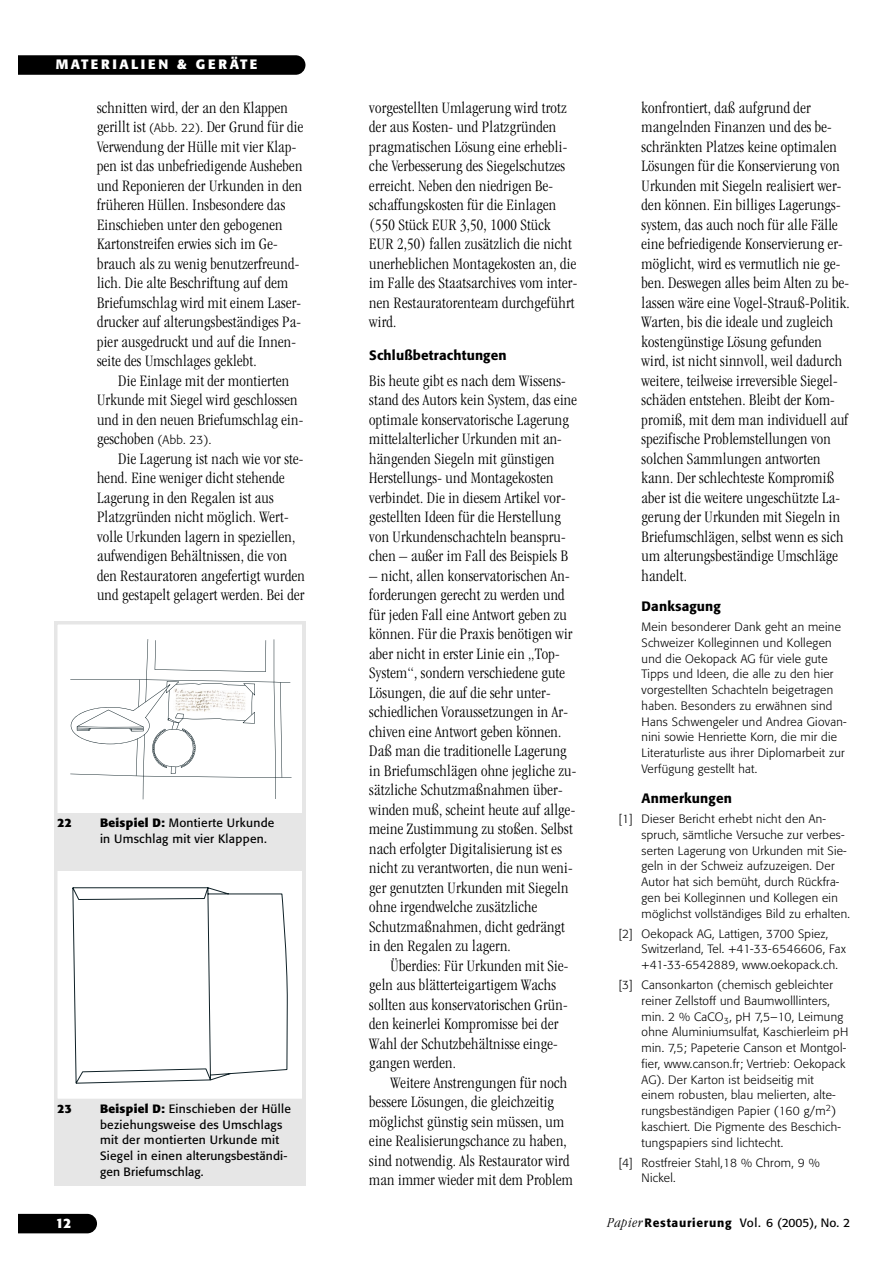
<style>
.page{position:relative;width:893px;height:1263px;background:#fff}
.page>*{position:absolute;margin:0;border:0;box-sizing:border-box;transform-origin:0 0}
.t1{font:300 condensed 16.5px/19.5px "Garamond";letter-spacing:.015em;color:#000}
.t2{font:500 13.5px "Formata";letter-spacing:.01em;color:#000}
.t3{font:700 13.5px "Formata";letter-spacing:.175em;color:#fff}
.t4{font:300 12px/15.8px "Formata";letter-spacing:.025em;color:#000}
.t5{font:12px/15.8px "Formata";letter-spacing:.025em;color:#000}
.t6{font:12px "Formata";color:#000}
.t7{font:700 12px "Formata";color:#000}
.s1{font-family:"Formata";font-stretch:normal;font-size:12px}
.s2{font-weight:700}
.s3{font-family:"Garamond";font-weight:300;font-style:italic;font-stretch:condensed;font-size:14.25px}
.s4{font-weight:500}
</style>
<div class="page">
<div style="left:18px;top:1214px;width:79px;height:19px;background:#000"></div>
<svg style="left:18px;top:55px;width:287px;height:20px;background:#070707"></svg>
<div style="left:54px;top:621px;width:251px;height:564px;background:#e6e6e6"></div>
<div style="left:57px;top:624px;width:245px;height:189px;background:#fff"></div>
<svg style="left:70px;top:639px;width:221px;height:160px"></svg>
<div style="left:54px;top:621px;width:251px;height:195px;border:3px solid #e6e6e6"></div>
<div style="left:57px;top:871px;width:245px;height:228px;background:#fff"></div>
<svg style="left:73px;top:888px;width:214px;height:195px"></svg>
<p class="t3" style="left:56px;top:58px;width:203px">MATERIALIEN &amp; GERÄTE</p>
<p class="t1" style="left:97px;top:99px;width:208px">schnitten wird, der an den Klappen gerillt ist <span class="s1">(Abb. 22).</span> Der Grund für die Verwendung der Hülle mit vier Klap&shy;pen ist das unbefriedigende Ausheben und Reponieren der Urkunden in den früheren Hüllen. Insbesondere das Einschieben unter den gebogenen Kartonstreifen erwies sich im Ge&shy;brauch als zu wenig benutzerfreund&shy;lich. Die alte Beschriftung auf dem Briefumschlag wird mit einem Laser&shy;drucker auf alterungsbeständiges Pa&shy;pier ausgedruckt und auf die Innen&shy;seite des Umschlages geklebt.</p>
<p class="t1" style="left:97px;top:372px;width:208px;text-indent:21px">Die Einlage mit der montierten<br>Urkunde mit Siegel wird geschlossen und in den neuen Briefumschlag ein&shy;geschoben <span class="s1">(Abb. 23).</span></p>
<p class="t1" style="left:97px;top:450px;width:209px;text-indent:21px">Die Lagerung ist nach wie vor ste&shy;hend. Eine weniger dicht stehende Lagerung in den Regalen ist aus Platzgründen nicht möglich. Wert&shy;volle Urkunden lagern in speziellen, aufwendigen Behältnissen, die von den Restauratoren angefertigt wurden und gestapelt gelagert werden. Bei der</p>
<p class="t7" style="left:57px;top:818px;width:16px">22</p>
<p class="t5" style="left:100px;top:816px;width:176px"><span class="s2">Beispiel D:</span> Montierte Urkunde in Umschlag mit vier Klappen.</p>
<p class="t7" style="left:57px;top:1103px;width:16px">23</p>
<p class="t5" style="left:100px;top:1102px;width:192px"><span class="s2">Beispiel D:</span> Einschieben der Hülle beziehungsweise des Umschlags mit der montierten Urkunde mit<br>Siegel in einen alterungsbeständi&shy;gen Briefumschlag.</p>
<p class="t3" style="left:56px;top:1217px;width:17px">12</p>
<p class="t1" style="left:369px;top:99px;width:209px">vorgestellten Umlagerung wird trotz der aus Kosten- und Platzgründen pragmatischen Lösung eine erhebli&shy;che Verbesserung des Siegelschutzes erreicht. Neben den niedrigen Be&shy;schaffungskosten für die Einlagen (550 Stück EUR 3,50, 1000 Stück EUR 2,50) fallen zusätzlich die nicht unerheblichen Montagekosten an, die im Falle des Staatsarchives vom inter&shy;nen Restauratorenteam durchgeführt wird.</p>
<p class="t2" style="left:369px;top:349px;width:139px">Schlußbetrachtungen</p>
<p class="t1" style="left:369px;top:372px;width:209px">Bis heute gibt es nach dem Wissens&shy;stand des Autors kein System, das eine optimale konservatorische Lagerung mittelalterlicher Urkunden mit an&shy;hängenden Siegeln mit günstigen Herstellungs- und Montagekosten verbindet. Die in diesem Artikel vor&shy;gestellten Ideen für die Herstellung von Urkundenschachteln beanspru&shy;chen – außer im Fall des Beispiels B</p>
<p class="t1" style="left:369px;top:567px;width:209px">– nicht, allen konservatorischen An&shy;forderungen gerecht zu werden und für jeden Fall eine Antwort geben zu können. Für die Praxis benötigen wir aber nicht in erster Linie ein „Top-System“, sondern verschiedene gute Lösungen, die auf die sehr unter&shy;schiedlichen Voraussetzungen in Ar&shy;chiven eine Antwort geben können.<br>Daß man die traditionelle Lagerung in Briefumschlägen ohne jegliche zu&shy;sätzliche Schutzmaßnahmen über&shy;winden muß, scheint heute auf allge&shy;meine Zustimmung zu stoßen. Selbst nach erfolgter Digitalisierung ist es nicht zu verantworten, die nun weni&shy;ger genutzten Urkunden mit Siegeln ohne irgendwelche zusätzliche Schutzmaßnahmen, dicht gedrängt in den Regalen zu lagern.</p>
<p class="t1" style="left:369px;top:957px;width:201px;text-indent:21px">Überdies: Für Urkunden mit Sie&shy;geln aus blätterteigartigem Wachs sollten aus konservatorischen Grün&shy;den keinerlei Kompromisse bei der<br>Wahl der Schutzbehältnisse einge&shy;gangen werden.</p>
<p class="t1" style="left:369px;top:1074px;width:205px;text-indent:21px">Weitere Anstrengungen für noch bessere Lösungen, die gleichzeitig möglichst günstig sein müssen, um eine Realisierungschance zu haben, sind notwendig. Als Restaurator wird man immer wieder mit dem Problem</p>
<p class="t1" style="left:641px;top:99px;width:209px">konfrontiert, daß aufgrund der mangelnden Finanzen und des be&shy;schränkten Platzes keine optimalen Lösungen für die Konservierung von Urkunden mit Siegeln realisiert wer&shy;den können. Ein billiges Lagerungs&shy;system, das auch noch für alle Fälle eine befriedigende Konservierung er&shy;möglicht, wird es vermutlich nie ge&shy;ben. Deswegen alles beim Alten zu be&shy;lassen wäre eine Vogel-Strauß-Politik.<br>Warten, bis die ideale und zugleich kostengünstige Lösung gefunden wird, ist nicht sinnvoll, weil dadurch weitere, teilweise irreversible Siegel&shy;schäden entstehen. Bleibt der Kom&shy;promiß, mit dem man individuell auf spezifische Problemstellungen von solchen Sammlungen antworten kann. Der schlechteste Kompromiß aber ist die weitere ungeschützte La&shy;gerung der Urkunden mit Siegeln in Briefumschlägen, selbst wenn es sich um alterungsbeständige Umschläge handelt.</p>
<p class="t2" style="left:641px;top:600px;width:81px">Danksagung</p>
<p class="t4" style="left:641px;top:620px;width:206px">Mein besonderer Dank geht an meine Schweizer Kolleginnen und Kollegen und die Oekopack AG für viele gute Tipps und Ideen, die alle zu den hier vorgestellten Schachteln beigetragen haben. Besonders zu erwähnen sind Hans Schwengeler und Andrea Giovan&shy;nini sowie Henriette Korn, die mir die Literaturliste aus ihrer Diplomarbeit zur Verfügung gestellt hat.</p>
<p class="t2" style="left:641px;top:792px;width:92px">Anmerkungen</p>
<p class="t4" style="left:641px;top:812px;width:210px;text-indent:-23px">[1] Dieser Bericht erhebt nicht den An&shy;spruch, sämtliche Versuche zur verbes&shy;serten Lagerung von Urkunden mit Sie&shy;geln in der Schweiz aufzuzeigen. Der Autor hat sich bemüht, durch Rückfra&shy;gen bei Kolleginnen und Kollegen ein möglichst vollständiges Bild zu erhalten.</p>
<p class="t4" style="left:641px;top:926px;width:206px;text-indent:-23px">[2] Oekopack AG, Lattigen, 3700 Spiez,<br>Switzerland, Tel. +41-33-6546606, Fax +41-33-6542889, www.oekopack.ch.</p>
<p class="t4" style="left:641px;top:978px;width:208px;text-indent:-23px">[3] Cansonkarton (chemisch gebleichter reiner Zellstoff und Baumwolllinters, min. 2 % CaCO<sub>3</sub>, pH 7,5–10, Leimung ohne Aluminiumsulfat, Kaschierleim pH min. 7,5; Papeterie Canson et Montgol&shy;fier, www.canson.fr; Vertrieb: Oekopack AG). Der Karton ist beidseitig mit einem robusten, blau melierten, alte&shy;rungsbeständigen Papier (160 g/m<sup>2</sup>) kaschiert. Die Pigmente des Beschich&shy;tungspapiers sind lichtecht.</p>
<p class="t4" style="left:641px;top:1155px;width:180px;text-indent:-23px">[4] Rostfreier Stahl,18 % Chrom, 9 %<br>Nickel.</p>
<p class="t6" style="left:607px;top:1218px;width:244px"><span class="s3">Papier</span><span class="s4">Restaurierung</span> Vol. 6 (2005), No. 2</p>
</div>
